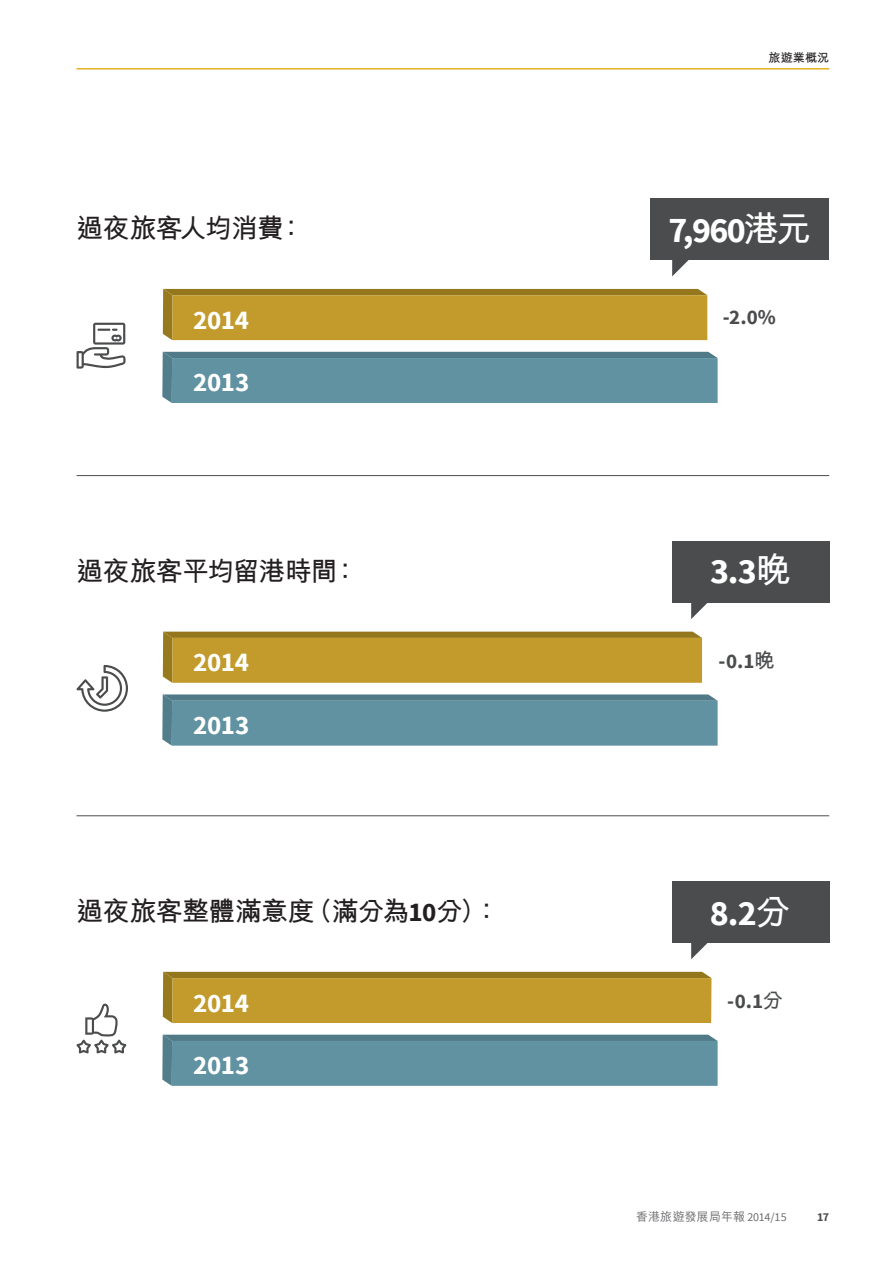
<style>
.page{position:relative;width:893px;height:1263px;background:#fff}
.page>*{position:absolute;margin:0;border:0;box-sizing:border-box;transform-origin:0 0}
.t1{font:700 36px "Source Sans Pro";color:#fff}
.t2{font:700 27px "M Hei HK";letter-spacing:-.035em;color:#231f20}
.t3{font:700 27px "Source Sans Pro";letter-spacing:-.005em;color:#fff}
.t4{font:700 21px "Source Sans Pro";color:#4b4c4d}
.t5{font:500 12px "M Hei HK";letter-spacing:.01em;color:#6c6d70}
.t6{font:700 12px "M Hei HK";letter-spacing:.015em;color:#231f20}
.t7{font:700 12px "Source Sans Pro";color:#4b4c4d}
.s1{font-family:"M Hei HK"}
.s2{font-family:"Source Sans Pro"}
.s3{font-family:"Source Sans Pro";font-weight:400}
</style>
<div class="page">
<hr style="left:77px;top:68px;width:752px;height:2px;background:#e6b120">
<div style="left:163px;top:972px;width:548px;height:51px;background:#94771c"></div>
<div style="left:172px;top:978px;width:539px;height:45px;background:#c29b2c"></div>
<div style="left:162px;top:1035px;width:556px;height:51px;background:#507a87"></div>
<div style="left:172px;top:1041px;width:546px;height:45px;background:#6092a1"></div>
<svg style="left:163px;top:632px;width:539px;height:51px;background:#987b22"></svg>
<div style="left:172px;top:638px;width:530px;height:45px;background:#c29b2c"></div>
<svg style="left:162px;top:694px;width:556px;height:52px;background:#628894"></svg>
<div style="left:172px;top:701px;width:546px;height:45px;background:#6092a1"></div>
<div style="left:163px;top:289px;width:544px;height:51px;background:#94771c"></div>
<div style="left:172px;top:295px;width:535px;height:45px;background:#c29b2c"></div>
<div style="left:162px;top:352px;width:556px;height:51px;background:#507a87"></div>
<div style="left:172px;top:358px;width:546px;height:45px;background:#6092a1"></div>
<div style="left:672px;top:541px;width:157px;height:61px;background:#4b4c4d"></div>
<svg style="left:691px;top:602px;width:32px;height:17px"></svg>
<div style="left:672px;top:882px;width:157px;height:61px;background:#4b4c4d"></div>
<svg style="left:691px;top:943px;width:17px;height:16px"></svg>
<div style="left:651px;top:199px;width:178px;height:61px;background:#4b4c4d"></div>
<svg style="left:672px;top:260px;width:17px;height:16px"></svg>
<hr style="left:77px;top:815px;width:752px;height:1px;background:#4b4c4d">
<svg style="left:76px;top:1004px;width:50px;height:49px"></svg>
<svg style="left:77px;top:323px;width:49px;height:46px"></svg>
<hr style="left:77px;top:475px;width:752px;height:1px;background:#4b4c4d">
<svg style="left:76px;top:665px;width:52px;height:47px"></svg>
<p class="t2" style="left:77px;top:209px;width:230px">過夜旅客人均消費：</p>
<p class="t6" style="left:768px;top:49px;width:62px">旅遊業概況</p>
<p class="t1" style="left:668px;top:207px;width:145px">7,960<span class="s1">港元</span></p>
<p class="t3" style="left:193px;top:302px;width:58px">2014</p>
<p class="t4" style="left:723px;top:304px;width:55px">-2.0%</p>
<p class="t3" style="left:193px;top:365px;width:58px">2013</p>
<p class="t2" style="left:77px;top:551px;width:284px">過夜旅客平均留港時間：</p>
<p class="t1" style="left:710px;top:548px;width:82px">3.3<span class="s1">晚</span></p>
<p class="t3" style="left:193px;top:645px;width:58px">2014</p>
<p class="t4" style="left:719px;top:647px;width:58px">-0.1<span class="s1">晚</span></p>
<p class="t3" style="left:193px;top:707px;width:58px">2013</p>
<p class="t2" style="left:77px;top:891px;width:425px">過夜旅客整體滿意度（滿分為<span class="s2">10</span>分）：</p>
<p class="t1" style="left:710px;top:890px;width:83px">8.2<span class="s1">分</span></p>
<p class="t3" style="left:193px;top:985px;width:58px">2014</p>
<p class="t4" style="left:727px;top:988px;width:58px">-0.1<span class="s1">分</span></p>
<p class="t3" style="left:193px;top:1048px;width:58px">2013</p>
<p class="t5" style="left:636px;top:1207px;width:152px">香港旅遊發展局年報 <span class="s3">2014/15</span></p>
<p class="t7" style="left:817px;top:1209px;width:14px">17</p>
</div>
